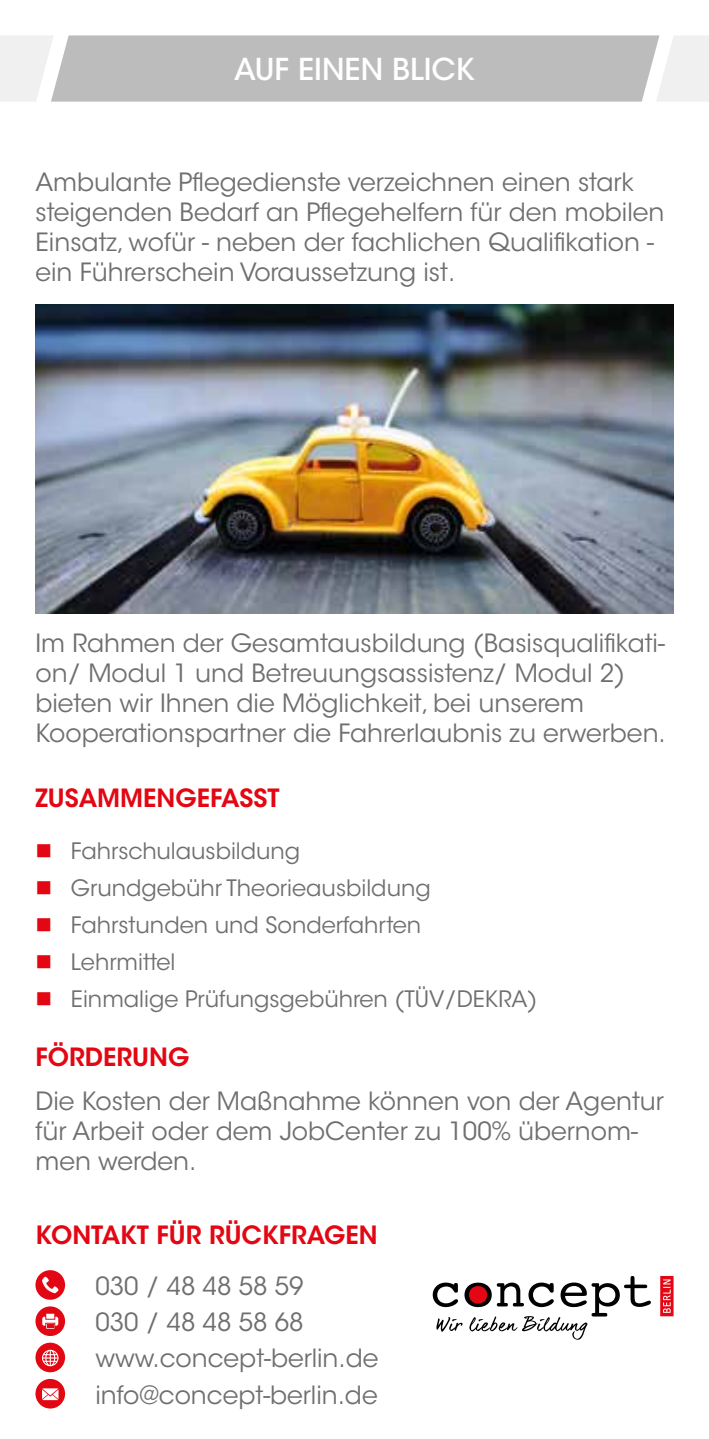
<style>
.page{position:relative;width:709px;height:1439px;background:#fff}
.page>*{position:absolute;margin:0;border:0;box-sizing:border-box;transform-origin:0 0}
.t1{font:500 30px "ITC Avant Garde Std";color:#fff}
.t2{font:25px/30px "ITC Avant Garde Std";color:#706f6f}
.t3{font:600 25px "ITC Avant Garde Std";color:#e30613}
.t4{font:22.5px/37px "ITC Avant Garde Std";color:#706f6f}
</style>
<div class="page">
<svg style="left:0;top:35px;width:709px;height:67px"></svg>
<svg style="left:35px;top:1270px;width:30px;height:29px"></svg>
<svg style="left:35px;top:1306px;width:30px;height:30px"></svg>
<svg style="left:35px;top:1342px;width:30px;height:30px"></svg>
<svg style="left:35px;top:1379px;width:30px;height:29px"></svg>
<svg style="left:660px;top:1276px;width:13px;height:40px"></svg>
<svg style="left:433px;top:1276px;width:218px;height:63px"></svg>
<img style="left:35px;top:305px;width:638px;height:308px">
<p class="t1" style="left:234px;top:50px;width:242px">AUF EINEN BLICK</p>
<p class="t2" style="left:35px;top:167px;width:630px">Ambulante Pflegedienste verzeichnen einen stark steigenden Bedarf an Pflegehelfern für den mobilen Einsatz, wofür - neben der fachlichen Qualifikation - ein Führerschein Voraussetzung ist.</p>
<p class="t2" style="left:35px;top:628px;width:632px">Im Rahmen der Gesamtausbildung (Basisqualifikati&shy;on/ Modul 1 und Betreuungsassistenz/ Modul 2) bieten wir Ihnen die Möglichkeit, bei unserem Kooperationspartner die Fahrerlaubnis zu erwerben.</p>
<p class="t3" style="left:35px;top:782px;width:246px">ZUSAMMENGEFASST</p>
<p class="t4" style="left:71px;top:832px;width:468px">Fahrschulausbildung<br>Grundgebühr Theorieausbildung<br>Fahrstunden und Sonderfahrten<br>Lehrmittel<br>Einmalige Prüfungsgebühren (TÜV/DEKRA)</p>
<p class="t3" style="left:35px;top:1040px;width:155px">FÖRDERUNG</p>
<p class="t2" style="left:35px;top:1086px;width:630px">Die Kosten der Maßnahme können von der Agentur für Arbeit oder dem JobCenter zu 100% übernom&shy;men werden.</p>
<p class="t3" style="left:35px;top:1219px;width:344px">KONTAKT FÜR RÜCKFRAGEN</p>
<p class="t2" style="left:95px;top:1268px;width:285px;line-height:36.2px">030 / 48 48 58 59<br>030 / 48 48 58 68 www.concept-berlin.de info@concept-berlin.de</p>
</div>
